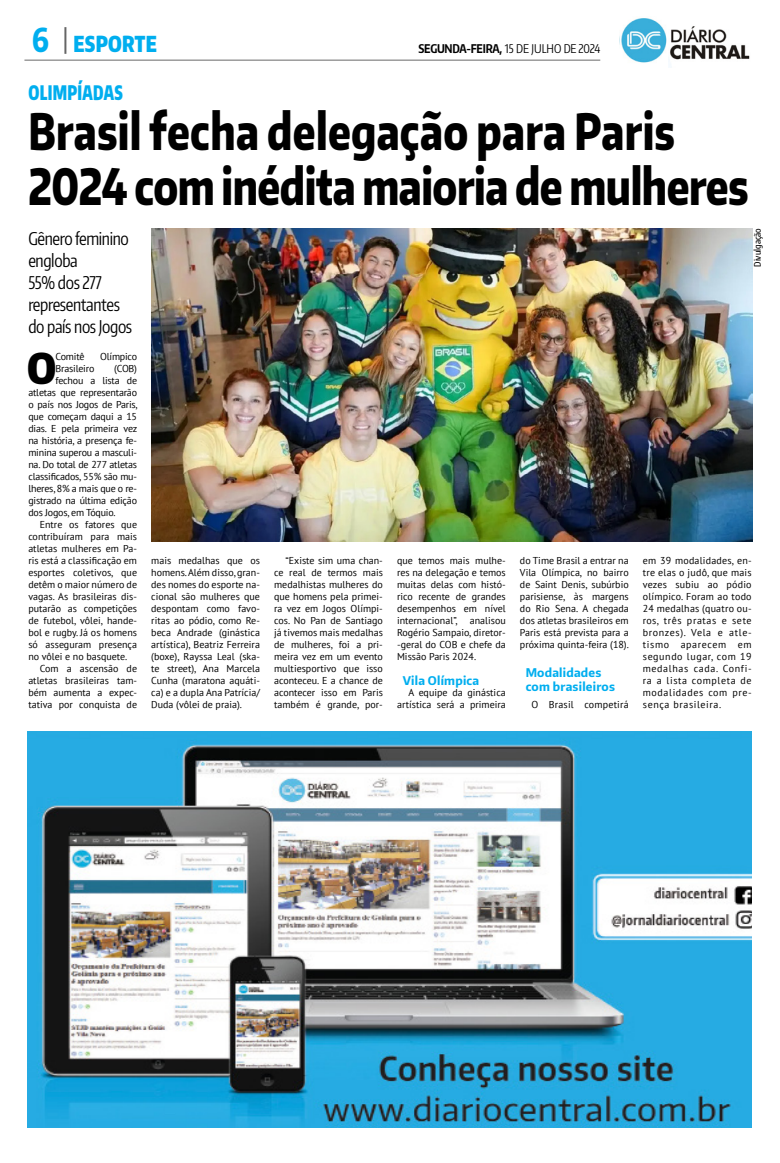
<style>
.page{position:relative;width:780px;height:1163px;background:#fff}
.page>*{position:absolute;margin:0;border:0;box-sizing:border-box;transform-origin:0 0}
.t1{font:800 50px/55px "Encode Sans Narrow";letter-spacing:-.015em;color:#000;scale:.8 1}
.t2{font:900 42.4px "Encode Sans Compressed";color:#000}
.t3{font:900 22px "Encode Sans Compressed";letter-spacing:.01em;color:#00aeef;scale:.91 1}
.t4{font:900 20px "Encode Sans Compressed";letter-spacing:.02em;color:#00aeef;scale:.8 1}
.t5{font:17.5px/22px "Encode Sans Compressed";letter-spacing:-.02em;color:#000}
.t6{font:700 12px/14.4px "Encode Sans Narrow";letter-spacing:.02em;color:#00aeef}
.t7{font:12px "Encode Sans Compressed";color:#000}
.t8{font:10px/12px "PT Sans";color:#000;text-align:justify}
.t9{font:10px "PT Sans";letter-spacing:-.02em;color:#000}
.t10{font:10px "PT Sans";letter-spacing:.02em;color:#000}
.t11{font:500 9px "Encode Sans Compressed";color:#000}
.s1{font-weight:800;font-size:33px}
.s2{font-weight:700}
</style>
<div class="page">
<img style="left:670px;top:26px;width:80px;height:34px">
<img style="left:619px;top:18px;width:48px;height:45px">
<hr style="left:24px;top:60px;width:576px;height:1px;background:#000">
<hr style="left:64px;top:27px;width:2px;height:27px;background:#000">
<img style="left:28px;top:731px;width:723px;height:396px">
<img style="left:151px;top:228px;width:601px;height:314px">
<p class="t3" style="left:32px;top:30px;width:139px"><span class="s1">6</span> ESPORTE</p>
<p class="t7" style="left:418px;top:41px;width:183px"><span class="s2">SEGUNDA-FEIRA,</span> 15 de julho DE 2024</p>
<p class="t4" style="left:28px;top:79px;width:120px">OLIMPÍADAS</p>
<p class="t1" style="left:28px;top:102px;width:901px">Brasil fecha delegação para Paris<br>2024 com inédita maioria de mulheres</p>
<p class="t5" style="left:28px;top:227px;width:105px">Gênero feminino engloba<br>55% dos 277 representantes do país nos Jogos</p>
<p class="t11" style="left:751px;top:267px;width:40px;rotate:-90deg">Divulgação</p>
<p class="t2" style="left:27px;top:340px;width:28px">O</p>
<p class="t8" style="left:56px;top:350px;width:30px">Comitê</p>
<p class="t9" style="left:100px;top:350px;width:38px">Olímpico</p>
<p class="t9" style="left:56px;top:362px;width:40px">Brasileiro</p>
<p class="t8" style="left:114px;top:362px;width:24px">(COB)</p>
<p class="t9" style="left:56px;top:374px;width:83px">fechou a lista de</p>
<p class="t9" style="left:28px;top:386px;width:110px">atletas que representarão</p>
<p class="t9" style="left:28px;top:398px;width:111px">o país nos Jogos de Paris,</p>
<p class="t9" style="left:28px;top:410px;width:110px">que começam daqui a 15</p>
<p class="t9" style="left:28px;top:422px;width:110px">dias. E pela primeira vez</p>
<p class="t9" style="left:28px;top:434px;width:110px">na história, a presença fe-</p>
<p class="t9" style="left:28px;top:446px;width:110px">minina superou a masculi-</p>
<p class="t9" style="left:28px;top:458px;width:110px">na. Do total de 277 atletas</p>
<p class="t9" style="left:28px;top:470px;width:110px">classificados, 55% são mu-</p>
<p class="t9" style="left:28px;top:482px;width:110px">lheres, 8% a mais que o re-</p>
<p class="t9" style="left:28px;top:494px;width:110px">gistrado na última edição</p>
<p class="t9" style="left:28px;top:506px;width:89px">dos Jogos, em Tóquio.</p>
<p class="t8" style="left:40px;top:518px;width:99px">Entre os fatores que</p>
<p class="t8" style="left:28px;top:530px;width:110px">contribuíram para mais</p>
<p class="t8" style="left:28px;top:542px;width:110px">atletas mulheres em Pa-</p>
<p class="t8" style="left:28px;top:554px;width:110px">ris está a classificação em</p>
<p class="t8" style="left:28px;top:566px;width:110px">esportes coletivos, que</p>
<p class="t8" style="left:28px;top:578px;width:110px">detêm o maior número de</p>
<p class="t8" style="left:28px;top:590px;width:110px">vagas. As brasileiras dis-</p>
<p class="t8" style="left:28px;top:602px;width:110px">putarão as competições</p>
<p class="t8" style="left:28px;top:614px;width:110px">de futebol, vôlei, hande-</p>
<p class="t8" style="left:28px;top:626px;width:110px">bol e rugby. Já os homens</p>
<p class="t8" style="left:28px;top:638px;width:110px">só asseguram presença</p>
<p class="t8" style="left:28px;top:650px;width:100px">no vôlei e no basquete.</p>
<p class="t8" style="left:40px;top:662px;width:99px">Com a ascensão de</p>
<p class="t8" style="left:28px;top:674px;width:110px">atletas brasileiras tam-</p>
<p class="t8" style="left:28px;top:686px;width:110px">bém aumenta a expec-</p>
<p class="t8" style="left:28px;top:698px;width:110px">tativa por conquista de</p>
<p class="t8" style="left:151px;top:554px;width:110px">mais medalhas que os homens. Além disso, gran&shy;des nomes do esporte na&shy;cional são mulheres que despontam como favo&shy;ritas ao pódio, como Re&shy;beca Andrade (ginástica artística), Beatriz Ferreira (boxe), Rayssa Leal (ska&shy;te street), Ana Marcela Cunha (maratona aquáti&shy;ca) e a dupla Ana Patrícia/ Duda (vôlei de praia).</p>
<p class="t8" style="left:274px;top:554px;width:110px;text-indent:11px">“Existe sim uma chan&shy;ce real de termos mais medalhistas mulheres do que homens pela primei&shy;ra vez em Jogos Olímpi&shy;cos. No Pan de Santiago já tivemos mais medalhas de mulheres, foi a pri&shy;meira vez em um evento multiesportivo que isso aconteceu. E a chance de acontecer isso em Paris também é grande, por-</p>
<p class="t8" style="left:397px;top:554px;width:110px">que temos mais mulhe&shy;res na delegação e temos muitas delas com histó&shy;rico recente de grandes desempenhos em nível internacional”, analisou Rogério Sampaio, diretor--geral do COB e chefe da Missão Paris 2024.</p>
<p class="t6" style="left:403px;top:672px;width:78px">Vila Olímpica</p>
<p class="t8" style="left:397px;top:686px;width:110px;text-align:right">A equipe da ginástica artística será a primeira</p>
<p class="t8" style="left:520px;top:554px;width:110px">do Time Brasil a entrar na Vila Olímpica, no bairro de Saint Denis, subúrbio parisiense, às margens do Rio Sena. A chegada dos atletas brasileiros em Paris está prevista para a próxima quinta-feira (18).</p>
<p class="t6" style="left:525px;top:664px;width:91px">Modalidades com brasileiros</p>
<p class="t10" style="left:531px;top:698px;width:99px">O Brasil competirá</p>
<p class="t8" style="left:643px;top:554px;width:110px">em 39 modalidades, en&shy;tre elas o judô, que mais vezes subiu ao pódio olímpico. Foram ao todo 24 medalhas (quatro ou&shy;ros, três pratas e sete bronzes). Vela e atle&shy;tismo aparecem em segundo lugar, com 19 medalhas cada. Confi&shy;ra a lista completa de modalidades com pre&shy;sença brasileira.</p>
</div>
